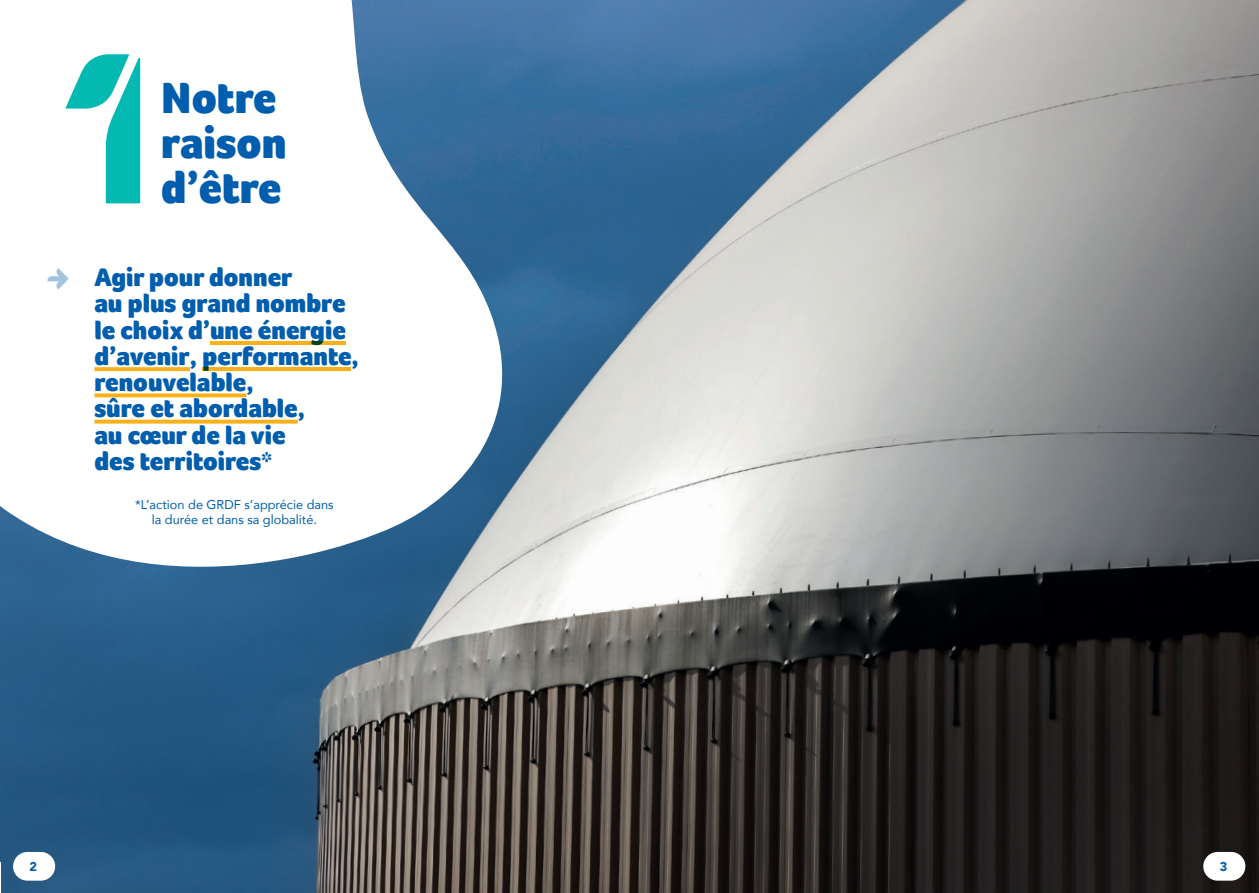
<style>
.page{position:relative;width:1259px;height:893px;background:#fff}
.page>*{position:absolute;margin:0;border:0;box-sizing:border-box;transform-origin:0 0}
.t1{font:900 45px/45px "Foco";color:#015dad}
.t2{font:900 26.25px/26.2px "Foco";color:#015dad}
.texte_S{font:12.75px/15px "Avenir";color:#015dad;text-align:center}
.texte_S-2{font:900 12.75px "Avenir";color:#015dad}
</style>
<div class="page">
<img style="left:0;top:0;width:1259px;height:893px">
<svg style="left:0;top:0;width:527px;height:618px"></svg>
<svg style="left:47px;top:268px;width:22px;height:21px"></svg>
<div style="left:13px;top:852px;width:42px;height:29px;background:#fff;border-radius:14px"></div>
<div style="left:1203px;top:852px;width:42px;height:29px;background:#fff;border-radius:14px"></div>
<svg style="left:65px;top:54px;width:75px;height:149px"></svg>
<hr style="left:210px;top:341px;width:136px;height:4px;background:#fbb017">
<svg style="left:94px;top:367px;width:96px;height:4px"></svg>
<hr style="left:203px;top:367px;width:149px;height:4px;background:#fff">
<svg style="left:94px;top:393px;width:152px;height:4px"></svg>
<svg style="left:94px;top:420px;width:204px;height:4px"></svg>
<hr style="left:203px;top:367px;width:148px;height:4px;background:#fbb017">
<h1 class="t1" style="left:161px;top:75px;width:127px">Notre raison d’être</h1>
<h2 class="t2" style="left:94px;top:264px;width:266px">Agir pour donner<br>au plus grand nombre le choix d’une énergie d’avenir, performante, renouvelable,<br>sûre et abordable,<br>au cœur de la vie<br>des territoires*</h2>
<p class="texte_S" style="left:135px;top:496px;width:200px">*L’action de GRDF s’apprécie dans la durée et dans sa globalité.</p>
<p class="texte_S-2" style="left:30px;top:856px;width:9px">2</p>
<p class="texte_S-2" style="left:1219px;top:856px;width:9px">3</p>
</div>
